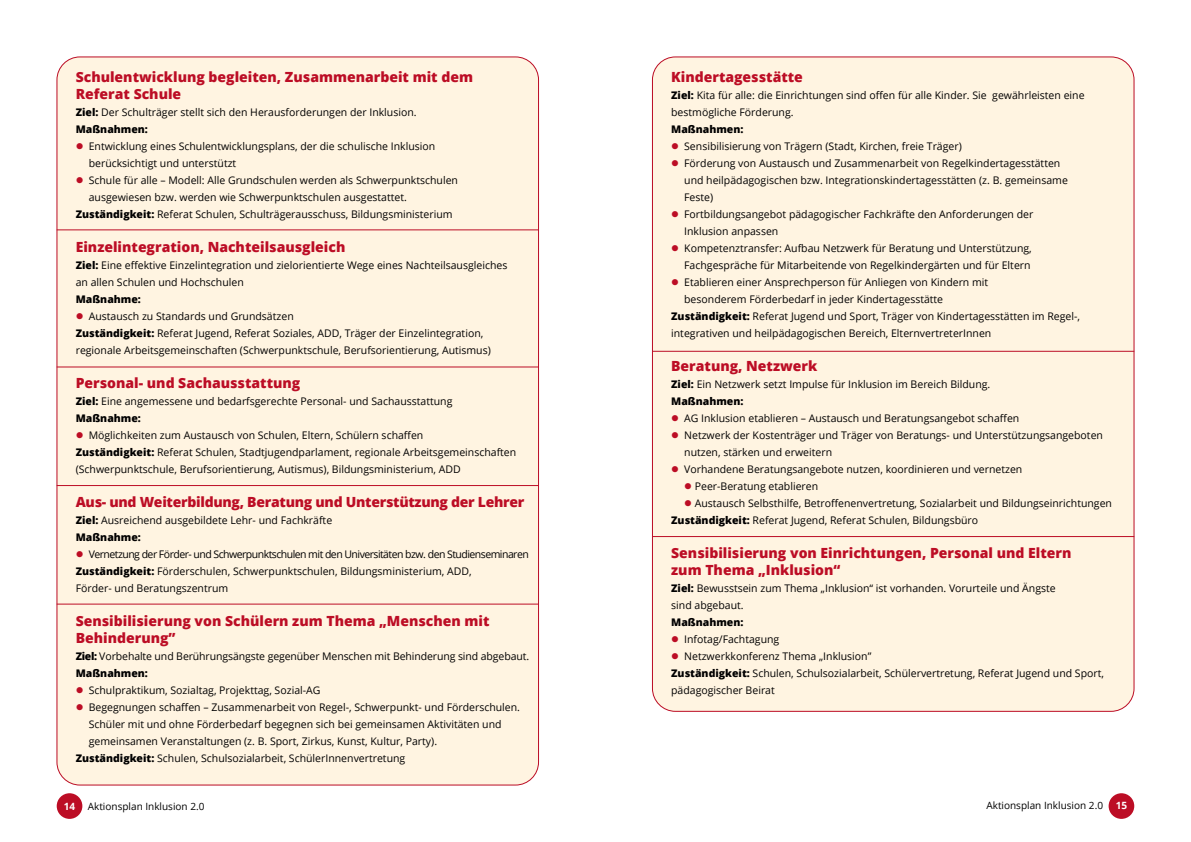
<style>
.page{position:relative;width:1191px;height:842px;background:#fff}
.page>*{position:absolute;margin:0;border:0;box-sizing:border-box;transform-origin:0 0}
.Fließtext{font:800 14px "Open Sans";color:#bc0d25}
.Fließtext-2{font:800 14px "Open Sans";letter-spacing:-.02em;color:#bc0d25}
.Fließtext-3{font:10.5px/17px "Open Sans";color:#000}
.Fließtext-4{font:10.5px "Open Sans";letter-spacing:-.05em;color:#000}
.Fließtext-5{font:800 10.5px "Open Sans";color:#000}
.t1{font:10px "Open Sans";color:#000}
.t2{font:700 10px "Open Sans";color:#fff}
.s1{font-weight:800}
.s2{color:#bc0d25}
</style>
<div class="page">
<div style="left:1108px;top:793px;width:26px;height:26px;background:#bc0d25;border-radius:50%"></div>
<div style="left:57px;top:793px;width:25px;height:26px;background:#bc0d25;border-radius:50%"></div>
<div style="left:57px;top:57px;width:481px;height:728px;background:#fff4e1"></div>
<div style="left:652px;top:57px;width:481px;height:654px;background:#fff4e1"></div>
<hr style="left:57px;top:230px;width:482px;height:1px;background:#bc0d25">
<hr style="left:57px;top:367px;width:482px;height:1px;background:#bc0d25">
<hr style="left:57px;top:485px;width:482px;height:1px;background:#bc0d25">
<hr style="left:57px;top:604px;width:482px;height:1px;background:#bc0d25">
<hr style="left:652px;top:351px;width:482px;height:1px;background:#bc0d25">
<hr style="left:652px;top:536px;width:482px;height:1px;background:#bc0d25">
<p class="Fließtext" style="left:76px;top:66px;width:399px">Schulentwicklung begleiten, Zusammenarbeit mit dem</p>
<p class="Fließtext" style="left:76px;top:83px;width:107px">Referat Schule</p>
<p class="Fließtext-3" style="left:76px;top:104px;width:342px"><span class="s1">Ziel:</span> Der Schulträger stellt sich den Herausforderungen der Inklusion.</p>
<p class="Fließtext-5" style="left:76px;top:121px;width:74px">Maßnahmen:</p>
<p class="Fließtext-3" style="left:76px;top:138px;width:361px"><span class="s2">●</span> Entwicklung eines Schulentwicklungsplans, der die schulische Inklusion</p>
<p class="Fließtext-3" style="left:89px;top:155px;width:149px">berücksichtigt und unterstützt</p>
<p class="Fließtext-3" style="left:76px;top:172px;width:384px"><span class="s2">●</span> Schule für alle – Modell: Alle Grundschulen werden als Schwerpunktschulen</p>
<p class="Fließtext-3" style="left:89px;top:189px;width:320px">ausgewiesen bzw. werden wie Schwerpunktschulen ausgestattet.</p>
<p class="Fließtext-3" style="left:76px;top:206px;width:378px"><span class="s1">Zuständigkeit:</span> Referat Schulen, Schulträgerausschuss, Bildungsministerium</p>
<p class="Fließtext" style="left:76px;top:236px;width:271px">Einzelintegration, Nachteilsausgleich</p>
<p class="Fließtext-3" style="left:76px;top:257px;width:433px"><span class="s1">Ziel:</span> Eine effektive Einzelintegration und zielorientierte Wege eines Nachteilsausgleiches</p>
<p class="Fließtext-3" style="left:76px;top:274px;width:170px">an allen Schulen und Hochschulen</p>
<p class="Fließtext-5" style="left:76px;top:291px;width:67px">Maßnahme:</p>
<p class="Fließtext-3" style="left:76px;top:308px;width:219px"><span class="s2">●</span> Austausch zu Standards und Grundsätzen</p>
<p class="Fließtext-3" style="left:76px;top:325px;width:409px"><span class="s1">Zuständigkeit:</span> Referat Jugend, Referat Soziales, ADD, Träger der Einzelintegration,</p>
<p class="Fließtext-3" style="left:76px;top:342px;width:417px">regionale Arbeitsgemeinschaften (Schwerpunktschule, Berufsorientierung, Autismus)</p>
<p class="Fließtext" style="left:76px;top:372px;width:226px">Personal- und Sachausstattung</p>
<p class="Fließtext-3" style="left:76px;top:393px;width:378px"><span class="s1">Ziel:</span> Eine angemessene und bedarfsgerechte Personal- und Sachausstattung</p>
<p class="Fließtext-5" style="left:76px;top:410px;width:67px">Maßnahme:</p>
<p class="Fließtext-3" style="left:76px;top:427px;width:349px"><span class="s2">●</span> Möglichkeiten zum Austausch von Schulen, Eltern, Schülern schaffen</p>
<p class="Fließtext-3" style="left:76px;top:444px;width:442px"><span class="s1">Zuständigkeit:</span> Referat Schulen, Stadtjugendparlament, regionale Arbeitsgemeinschaften (Schwerpunktschule, Berufsorientierung, Autismus), Bildungsministerium, ADD</p>
<p class="Fließtext-2" style="left:76px;top:491px;width:450px">Aus- und Weiterbildung, Beratung und Unterstützung der Lehrer</p>
<p class="Fließtext-3" style="left:76px;top:512px;width:258px"><span class="s1">Ziel:</span> Ausreichend ausgebildete Lehr- und Fachkräfte</p>
<p class="Fließtext-5" style="left:76px;top:529px;width:67px">Maßnahme:</p>
<p class="Fließtext-4" style="left:76px;top:547px;width:455px"><span class="s2">●</span> Vernetzung der Förder- und Schwerpunktschulen mit den Universitäten bzw. den Studienseminaren</p>
<p class="Fließtext-3" style="left:76px;top:563px;width:397px"><span class="s1">Zuständigkeit:</span> Förderschulen, Schwerpunktschulen, Bildungsministerium, ADD,</p>
<p class="Fließtext-3" style="left:76px;top:580px;width:154px">Förder- und Beratungszentrum</p>
<p class="Fließtext" style="left:76px;top:610px;width:415px">Sensibilisierung von Schülern zum Thema „Menschen mit</p>
<p class="Fließtext" style="left:76px;top:627px;width:101px">Behinderung”</p>
<p class="Fließtext-3" style="left:76px;top:648px;width:455px"><span class="s1">Ziel:</span> Vorbehalte und Berührungsängste gegenüber Menschen mit Behinderung sind abgebaut.</p>
<p class="Fließtext-5" style="left:76px;top:665px;width:74px">Maßnahmen:</p>
<p class="Fließtext-3" style="left:76px;top:682px;width:246px"><span class="s2">●</span> Schulpraktikum, Sozialtag, Projekttag, Sozial-AG</p>
<p class="Fließtext-3" style="left:76px;top:699px;width:446px;text-align:center"><span class="s2">●</span> Begegnungen schaffen – Zusammenarbeit von Regel-, Schwerpunkt- und Förderschulen.<br>Schüler mit und ohne Förderbedarf begegnen sich bei gemeinsamen Aktivitäten und</p>
<p class="Fließtext-3" style="left:89px;top:733px;width:350px">gemeinsamen Veranstaltungen (z. B. Sport, Zirkus, Kunst, Kultur, Party).</p>
<p class="Fließtext-3" style="left:76px;top:750px;width:331px"><span class="s1">Zuständigkeit:</span> Schulen, Schulsozialarbeit, SchülerInnenvertretung</p>
<p class="Fließtext" style="left:671px;top:66px;width:133px">Kindertagesstätte</p>
<p class="Fließtext-3" style="left:671px;top:86px;width:415px"><span class="s1">Ziel:</span> Kita für alle: die Einrichtungen sind offen für alle Kinder. Sie gewährleisten eine</p>
<p class="Fließtext-3" style="left:671px;top:103px;width:124px">bestmögliche Förderung.</p>
<p class="Fließtext-5" style="left:671px;top:121px;width:74px">Maßnahmen:</p>
<p class="Fließtext-3" style="left:671px;top:137px;width:292px"><span class="s2">●</span> Sensibilisierung von Trägern (Stadt, Kirchen, freie Träger)</p>
<p class="Fließtext-3" style="left:671px;top:154px;width:391px"><span class="s2">●</span> Förderung von Austausch und Zusammenarbeit von Regelkindertagesstätten</p>
<p class="Fließtext-3" style="left:684px;top:171px;width:385px">und heilpädagogischen bzw. Integrationskindertagesstätten (z. B. gemeinsame</p>
<p class="Fließtext-3" style="left:684px;top:188px;width:31px">Feste)</p>
<p class="Fließtext-3" style="left:671px;top:205px;width:364px"><span class="s2">●</span> Fortbildungsangebot pädagogischer Fachkräfte den Anforderungen der</p>
<p class="Fließtext-3" style="left:684px;top:222px;width:96px">Inklusion anpassen</p>
<p class="Fließtext-3" style="left:671px;top:239px;width:362px"><span class="s2">●</span> Kompetenztransfer: Aufbau Netzwerk für Beratung und Unterstützung,</p>
<p class="Fließtext-3" style="left:684px;top:256px;width:348px">Fachgespräche für Mitarbeitende von Regelkindergärten und für Eltern</p>
<p class="Fließtext-3" style="left:671px;top:273px;width:318px"><span class="s2">●</span> Etablieren einer Ansprechperson für Anliegen von Kindern mit</p>
<p class="Fließtext-3" style="left:684px;top:290px;width:260px">besonderem Förderbedarf in jeder Kindertagesstätte</p>
<p class="Fließtext-3" style="left:671px;top:307px;width:410px"><span class="s1">Zuständigkeit:</span> Referat Jugend und Sport, Träger von Kindertagesstätten im Regel-,</p>
<p class="Fließtext-3" style="left:671px;top:324px;width:322px">integrativen und heilpädagogischen Bereich, ElternvertreterInnen</p>
<p class="Fließtext" style="left:671px;top:355px;width:148px">Beratung, Netzwerk</p>
<p class="Fließtext-3" style="left:671px;top:375px;width:321px"><span class="s1">Ziel:</span> Ein Netzwerk setzt Impulse für Inklusion im Bereich Bildung.</p>
<p class="Fließtext-5" style="left:671px;top:393px;width:74px">Maßnahmen:</p>
<p class="Fließtext-3" style="left:671px;top:409px;width:350px"><span class="s2">●</span> AG Inklusion etablieren – Austausch und Beratungsangebot schaffen</p>
<p class="Fließtext-3" style="left:671px;top:426px;width:433px"><span class="s2">●</span> Netzwerk der Kostenträger und Träger von Beratungs- und Unterstützungsangeboten</p>
<p class="Fließtext-3" style="left:684px;top:443px;width:149px">nutzen, stärken und erweitern</p>
<p class="Fließtext-3" style="left:671px;top:460px;width:353px"><span class="s2">●</span> Vorhandene Beratungsangebote nutzen, koordinieren und vernetzen</p>
<p class="Fließtext-3" style="left:684px;top:477px;width:135px"><span class="s2">●</span> Peer-Beratung etablieren</p>
<p class="Fließtext-3" style="left:684px;top:494px;width:429px"><span class="s2">●</span> Austausch Selbsthilfe, Betroffenenvertretung, Sozialarbeit und Bildungseinrichtungen</p>
<p class="Fließtext-3" style="left:671px;top:511px;width:308px"><span class="s1">Zuständigkeit:</span> Referat Jugend, Referat Schulen, Bildungsbüro</p>
<p class="Fließtext" style="left:671px;top:542px;width:402px">Sensibilisierung von Einrichtungen, Personal und Eltern</p>
<p class="Fließtext" style="left:671px;top:559px;width:171px">zum Thema „Inklusion“</p>
<p class="Fließtext-3" style="left:671px;top:579px;width:386px"><span class="s1">Ziel:</span> Bewusstsein zum Thema „Inklusion“ ist vorhanden. Vorurteile und Ängste</p>
<p class="Fließtext-3" style="left:671px;top:596px;width:74px">sind abgebaut.</p>
<p class="Fließtext-5" style="left:671px;top:614px;width:74px">Maßnahmen:</p>
<p class="Fließtext-3" style="left:671px;top:630px;width:110px"><span class="s2">●</span> Infotag/Fachtagung</p>
<p class="Fließtext-3" style="left:671px;top:647px;width:202px"><span class="s2">●</span> Netzwerkkonferenz Thema „Inklusion”</p>
<p class="Fließtext-3" style="left:671px;top:664px;width:434px"><span class="s1">Zuständigkeit:</span> Schulen, Schulsozialarbeit, Schülervertretung, Referat Jugend und Sport,</p>
<p class="Fließtext-3" style="left:671px;top:681px;width:105px">pädagogischer Beirat</p>
<p class="t1" style="left:88px;top:800px;width:118px">Aktionsplan Inklusion 2.0</p>
<p class="t1" style="left:986px;top:799px;width:118px">Aktionsplan Inklusion 2.0</p>
<p class="t2" style="left:64px;top:799px;width:13px">14</p>
<p class="t2" style="left:1115px;top:798px;width:13px">15</p>
</div>
